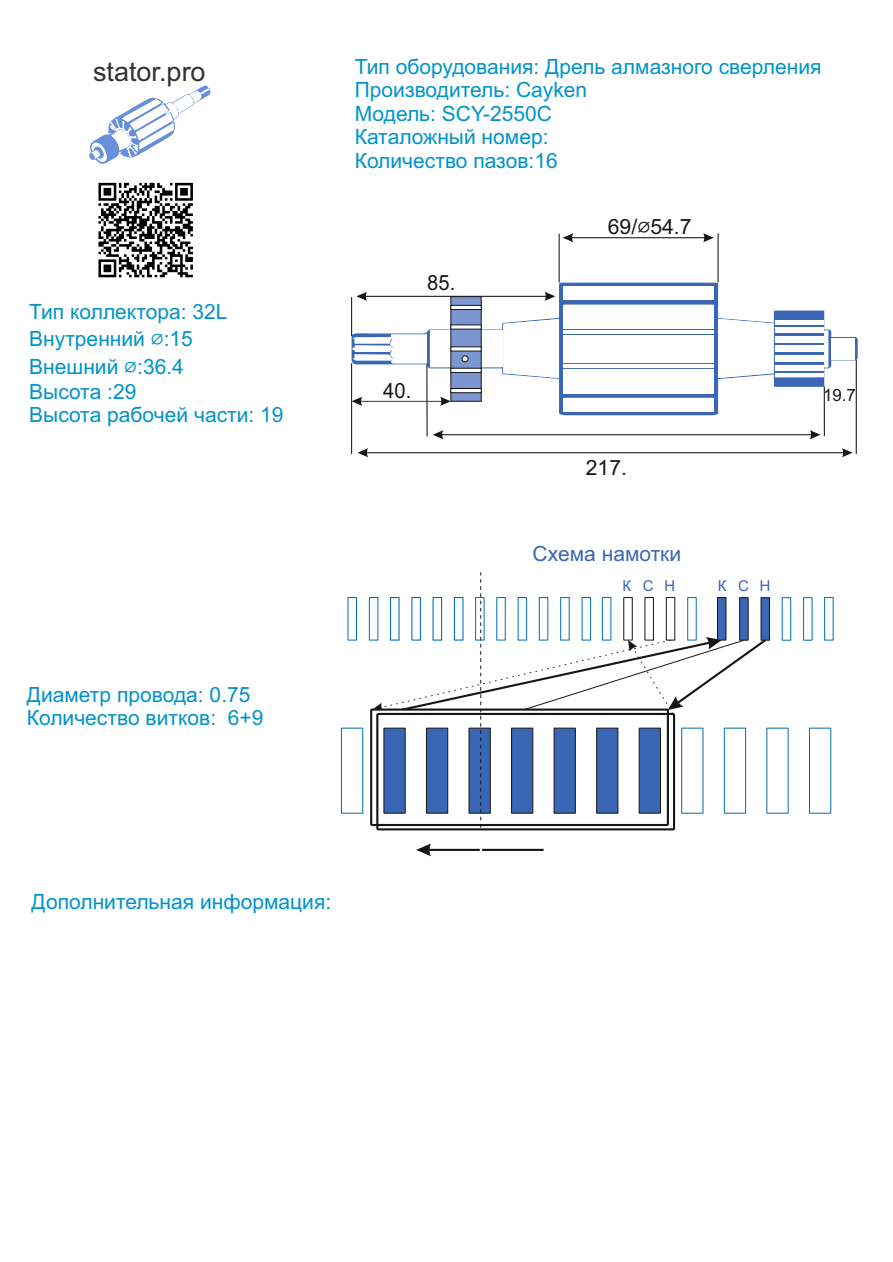
<style>
.page{position:relative;width:893px;height:1262px;background:#fff}
.page>*{position:absolute;margin:0;border:0;box-sizing:border-box;transform-origin:0 0}
.t1{font:27px "Arial";color:#323232}
.t2{font:21px/23.4px "Arial";color:#0093cb}
.t3{font:21px "Arial";color:#3a66b6}
.t4{font:21px "Arial";color:#151616}
.t5{font:21px "Arial";color:#151616;scale:.96 1}
.t6{font:16.95px "Arial";color:#151616}
.t7{font:15px "Arial";color:#3a66b6}
.s1{font-family:"Cambria";font-size:24px}
</style>
<div class="page">
<div style="left:376px;top:713px;width:299px;height:117px;border:2px solid #151616"></div>
<div style="left:766px;top:727px;width:22px;height:86px;background:#fff;border:1px solid #006dae"></div>
<div style="left:781px;top:597px;width:10px;height:43px;background:#fff;border:1px solid #006dae"></div>
<div style="left:824px;top:597px;width:9px;height:43px;background:#fff;border:1px solid #006dae"></div>
<div style="left:369px;top:597px;width:9px;height:43px;background:#fff;border:1px solid #006dae"></div>
<hr style="left:482px;top:849px;width:61px;height:2px;background:#151616">
<svg style="left:416px;top:843px;width:64px;height:13px"></svg>
<svg style="left:89px;top:85px;width:121px;height:79px"></svg>
<svg style="left:352px;top:283px;width:505px;height:132px"></svg>
<div style="left:563px;top:335px;width:150px;height:28px;background:#fff"></div>
<div style="left:563px;top:369px;width:150px;height:24px;background:#fff"></div>
<div style="left:563px;top:304px;width:150px;height:24px;background:#fff"></div>
<svg style="left:718px;top:319px;width:55px;height:59px"></svg>
<div style="left:563px;top:398px;width:150px;height:14px;background:#fff"></div>
<div style="left:563px;top:286px;width:150px;height:13px;background:#fff"></div>
<hr style="left:563px;top:330px;width:150px;height:3px;background:#fff">
<hr style="left:563px;top:364px;width:150px;height:3px;background:#fff">
<div style="left:831px;top:338px;width:23px;height:21px;background:#fff"></div>
<div style="left:774px;top:355px;width:49px;height:7px;background:#fff"></div>
<div style="left:774px;top:345px;width:49px;height:7px;background:#fff"></div>
<div style="left:774px;top:336px;width:49px;height:6px;background:#fff"></div>
<div style="left:774px;top:365px;width:49px;height:5px;background:#fff"></div>
<div style="left:774px;top:327px;width:49px;height:6px;background:#fff"></div>
<hr style="left:774px;top:320px;width:49px;height:4px;background:#fff">
<hr style="left:774px;top:373px;width:49px;height:4px;background:#fff">
<svg style="left:824px;top:330px;width:4px;height:37px"></svg>
<hr style="left:558px;top:234px;width:1px;height:49px;background:#151616">
<hr style="left:717px;top:233px;width:1px;height:49px;background:#151616">
<svg style="left:562px;top:233px;width:151px;height:9px"></svg>
<hr style="left:351px;top:363px;width:1px;height:91px;background:#151616">
<hr style="left:855px;top:359px;width:1px;height:95px;background:#151616">
<svg style="left:357px;top:448px;width:495px;height:9px"></svg>
<hr style="left:823px;top:386px;width:1px;height:50px;background:#151616">
<hr style="left:426px;top:364px;width:1px;height:72px;background:#151616">
<svg style="left:433px;top:430px;width:387px;height:9px"></svg>
<svg style="left:98px;top:182px;width:95px;height:96px"></svg>
<svg style="left:98px;top:183px;width:95px;height:94px"></svg>
<svg style="left:351px;top:292px;width:208px;height:114px"></svg>
<div style="left:461px;top:355px;width:7px;height:7px;background:#fff;border:1px solid #151616;border-radius:50%"></div>
<div style="left:803px;top:597px;width:9px;height:43px;background:#fff;border:1px solid #006dae"></div>
<div style="left:760px;top:597px;width:10px;height:43px;background:#191b1d;border:1px solid #151616"></div>
<div style="left:347px;top:597px;width:10px;height:43px;background:#fff;border:1px solid #006dae"></div>
<div style="left:341px;top:727px;width:22px;height:86px;border:1px solid #006dae"></div>
<div style="left:809px;top:727px;width:22px;height:86px;border:1px solid #006dae"></div>
<svg style="left:372px;top:572px;width:397px;height:255px"></svg>
<p class="t1" style="left:93px;top:62px;width:114px">stator.pro</p>
<p class="t2" style="left:355px;top:57px;width:468px">Тип оборудования: Дрель алмазного сверления<br>Производитель: Cayken<br>Модель: SCY-2550C<br>Каталожный номер:<br>Количество пазов:16</p>
<p class="t2" style="left:29px;top:299px;width:200px;line-height:27.8px">Тип коллектора: 32L<br>Внутренний <span class="s1">⌀</span>:15<br>Внешний <span class="s1">⌀</span>:36.4</p>
<p class="t2" style="left:29px;top:381px;width:256px">Высота :29<br>Высота рабочей части: 19</p>
<p class="t5" style="left:427px;top:275px;width:31px">85.</p>
<p class="t5" style="left:383px;top:382px;width:31px">40.</p>
<p class="t2" style="left:27px;top:685px;width:238px">Диаметр провода: 0.75<br>Количество витков: 6+9</p>
<p class="t2" style="left:32px;top:892px;width:301px">Дополнительная информация:</p>
<p class="t4" style="left:607px;top:219px;width:85px">69/<span class="s1">⌀</span>54.7</p>
<p class="t4" style="left:586px;top:459px;width:43px">217.</p>
<p class="t3" style="left:532px;top:546px;width:150px">Схема намотки</p>
<p class="t7" style="left:622px;top:580px;width:10px">К</p>
<p class="t7" style="left:717px;top:580px;width:33px">К C</p>
<p class="t7" style="left:643px;top:580px;width:12px">C</p>
<p class="t6" style="left:823px;top:388px;width:34px">19.7</p>
</div>
